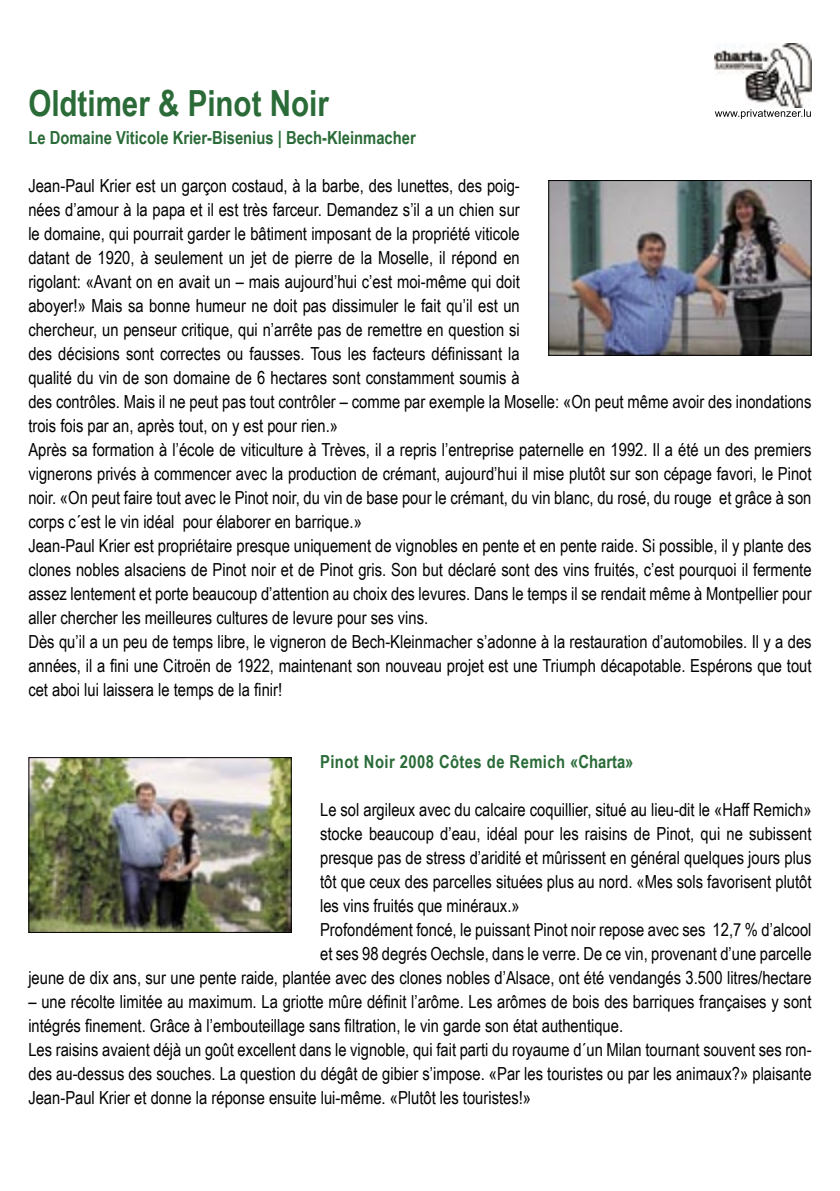
<style>
.page{position:relative;width:840px;height:1191px;background:#fff}
.page>*{position:absolute;margin:0;border:0;box-sizing:border-box;transform-origin:0 0}
.t1{font:700 36px "Arial Narrow";color:#2a6b38}
.t2{font:18px/24px "Arial Narrow";color:#000}
.t3{font:700 18px "Arial Narrow";color:#2a6b38}
.t4{font:700 18px "Arial Narrow";letter-spacing:.025em;color:#2a6b38}
</style>
<div class="page">
<img style="left:714px;top:44px;width:97px;height:64px">
<svg style="left:714px;top:109px;width:96px;height:10px"></svg>
<img style="left:548px;top:180px;width:263px;height:176px">
<img style="left:28px;top:757px;width:263px;height:176px">
<h1 class="t1" style="left:28px;top:76px;width:302px">Oldtimer &amp; Pinot Noir</h1>
<p class="t3" style="left:28px;top:124px;width:388px">Le Domaine Viticole Krier-Bisenius | Bech-Kleinmacher</p>
<p class="t2" style="left:28px;top:173px;width:784px">Jean-Paul Krier est un garçon costaud, à la barbe, des lunettes, des poig-<br>nées d’amour à la papa et il est très farceur. Demandez s’il a un chien sur<br>le domaine, qui pourrait garder le bâtiment imposant de la propriété viticole<br>datant de 1920, à seulement un jet de pierre de la Moselle, il répond en<br>rigolant: «Avant on en avait un – mais aujourd’hui c’est moi-même qui doit<br>aboyer!» Mais sa bonne humeur ne doit pas dissimuler le fait qu’il est un<br>chercheur, un penseur critique, qui n’arrête pas de remettre en question si<br>des décisions sont correctes ou fausses. Tous les facteurs définissant la<br>qualité du vin de son domaine de 6 hectares sont constamment soumis à<br>des contrôles. Mais il ne peut pas tout contrôler – comme par exemple la Moselle: «On peut même avoir des inondations trois fois par an, après tout, on y est pour rien.»<br>Après sa formation à l’école de viticulture à Trèves, il a repris l’entreprise paternelle en 1992. Il a été un des premiers vignerons privés à commencer avec la production de crémant, aujourd’hui il mise plutôt sur son cépage favori, le Pinot noir. «On peut faire tout avec le Pinot noir, du vin de base pour le crémant, du vin blanc, du rosé, du rouge et grâce à son corps c´est le vin idéal pour élaborer en barrique.»<br>Jean-Paul Krier est propriétaire presque uniquement de vignobles en pente et en pente raide. Si possible, il y plante des clones nobles alsaciens de Pinot noir et de Pinot gris. Son but déclaré sont des vins fruités, c’est pourquoi il fermente assez lentement et porte beaucoup d’attention au choix des levures. Dans le temps il se rendait même à Montpellier pour aller chercher les meilleures cultures de levure pour ses vins.<br>Dès qu’il a un peu de temps libre, le vigneron de Bech-Kleinmacher s’adonne à la restauration d’automobiles. Il y a des années, il a fini une Citroën de 1922, maintenant son nouveau projet est une Triumph décapotable. Espérons que tout cet aboi lui laissera le temps de la finir!</p>
<p class="t4" style="left:320px;top:748px;width:314px">Pinot Noir 2008 Côtes de Remich «Charta»</p>
<p class="t2" style="left:320px;top:797px;width:492px">Le sol argileux avec du calcaire coquillier, situé au lieu-dit le «Haff Remich»</p>
<p class="t2" style="left:320px;top:821px;width:492px">stocke beaucoup d’eau, idéal pour les raisins de Pinot, qui ne subissent</p>
<p class="t2" style="left:320px;top:845px;width:492px">presque pas de stress d’aridité et mûrissent en général quelques jours plus</p>
<p class="t2" style="left:320px;top:869px;width:492px">tôt que ceux des parcelles situées plus au nord. «Mes sols favorisent plutôt</p>
<p class="t2" style="left:320px;top:893px;width:201px">les vins fruités que minéraux.»</p>
<p class="t2" style="left:320px;top:917px;width:492px">Profondément foncé, le puissant Pinot noir repose avec ses 12,7 % d’alcool</p>
<p class="t2" style="left:320px;top:941px;width:492px">et ses 98 degrés Oechsle, dans le verre. De ce vin, provenant d’une parcelle</p>
<p class="t2" style="left:28px;top:965px;width:784px">jeune de dix ans, sur une pente raide, plantée avec des clones nobles d’Alsace, ont été vendangés 3.500 litres/hectare</p>
<p class="t2" style="left:28px;top:989px;width:784px">– une récolte limitée au maximum. La griotte mûre définit l’arôme. Les arômes de bois des barriques françaises y sont intégrés finement. Grâce à l’embouteillage sans filtration, le vin garde son état authentique.<br>Les raisins avaient déjà un goût excellent dans le vignoble, qui fait parti du royaume d´un Milan tournant souvent ses ron&shy;des au-dessus des souches. La question du dégât de gibier s’impose. «Par les touristes ou par les animaux?» plaisante Jean-Paul Krier et donne la réponse ensuite lui-même. «Plutôt les touristes!»</p>
</div>
